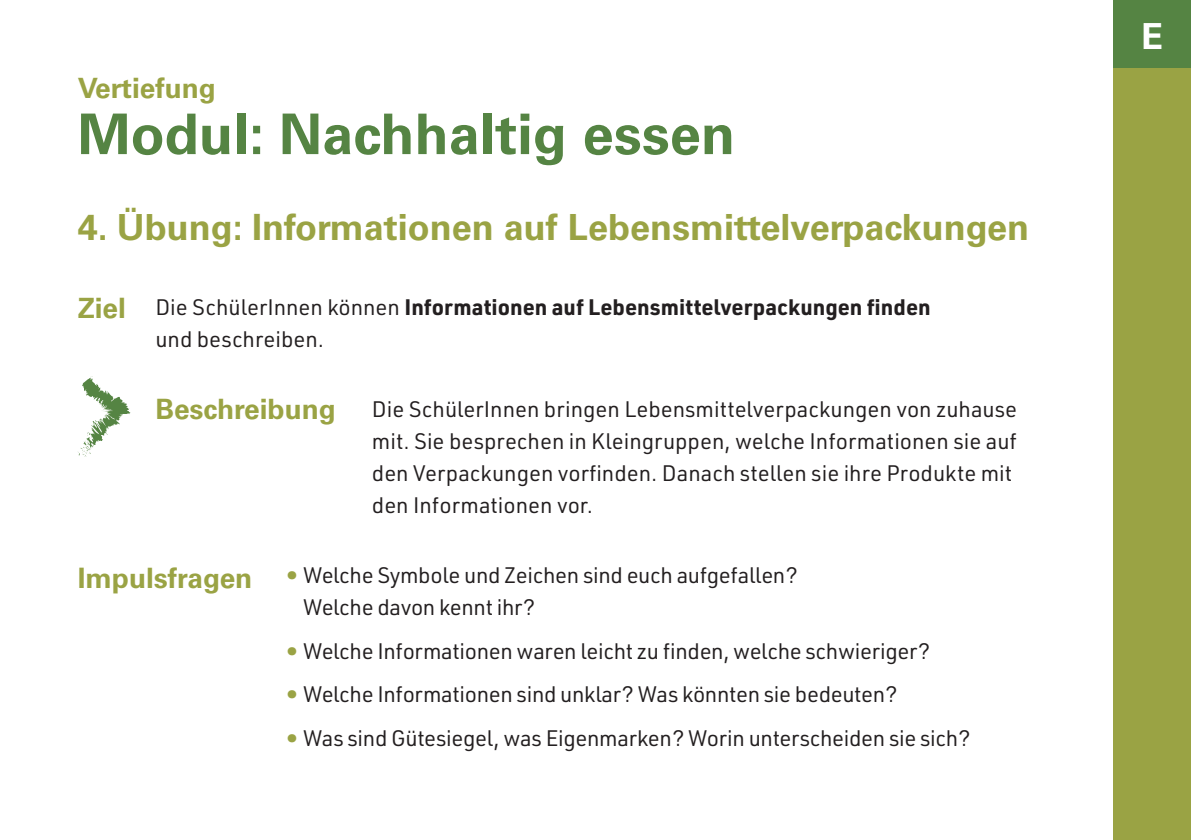
<style>
.page{position:relative;width:1191px;height:840px;background:#fff}
.page>*{position:absolute;margin:0;border:0;box-sizing:border-box;transform-origin:0 0}
.t1{font:700 56px "Univers LT Std";color:#558443}
.t2{font:700 36px "Univers LT Std";color:#9aa344}
.t3{font:700 35.8px "Univers LT Std";color:#fff}
.t4{font:700 28px "Univers LT Std";color:#9aa344}
.t5{font:22px/32px "URWDIN";letter-spacing:-.005em;color:#231f20}
.t6{font:700 22px/32px "URWDIN";color:#231f20}
.s1{font-weight:400}
.s2{font-family:"Univers LT Std";font-weight:700;font-size:28px;color:#9aa344}
.s3{font-weight:700;color:#9aa344}
</style>
<div class="page">
<div style="left:1113px;top:0;width:78px;height:68px;background:#558443"></div>
<div style="left:1113px;top:68px;width:78px;height:771px;background:#9aa344"></div>
<svg style="left:78px;top:376px;width:53px;height:81px"></svg>
<p class="t4" style="left:78px;top:71px;width:140px">Vertiefung</p>
<h1 class="t1" style="left:78px;top:101px;width:659px">Modul: Nachhaltig essen</h1>
<h2 class="t2" style="left:78px;top:206px;width:953px">4. Übung: Informationen auf Lebensmittelverpackungen</h2>
<p class="t4" style="left:78px;top:292px;width:50px">Ziel</p>
<p class="t6" style="left:155px;top:290px;width:777px"><span class="s1">Die SchülerInnen können</span> Informationen auf Lebensmittelverpackungen finden <span class="s1">und beschreiben.</span></p>
<p class="t4" style="left:155px;top:392px;width:182px">Beschreibung</p>
<p class="t5" style="left:372px;top:392px;width:646px">Die SchülerInnen bringen Lebensmittelverpackungen von zuhause mit. Sie besprechen in Kleingruppen, welche Informationen sie auf den Verpackungen vorfinden. Danach stellen sie ihre Produkte mit den Informationen vor.</p>
<p class="t5" style="left:303px;top:558px;width:496px;text-indent:-225px"><span class="s2">Impulsfragen</span> <span class="s3">•</span> Welche Symbole und Zeichen sind euch aufgefallen?<br>Welche davon kennt ihr?</p>
<p class="t5" style="left:286px;top:633px;width:646px"><span class="s3">•</span> Welche Informationen waren leicht zu finden, welche schwieriger?</p>
<p class="t5" style="left:286px;top:677px;width:613px"><span class="s3">•</span> Welche Informationen sind unklar? Was könnten sie bedeuten?</p>
<p class="t5" style="left:286px;top:720px;width:686px"><span class="s3">•</span> Was sind Gütesiegel, was Eigenmarken? Worin unterscheiden sie sich?</p>
<h3 class="t3" style="left:1141px;top:16px;width:23px">E</h3>
</div>
